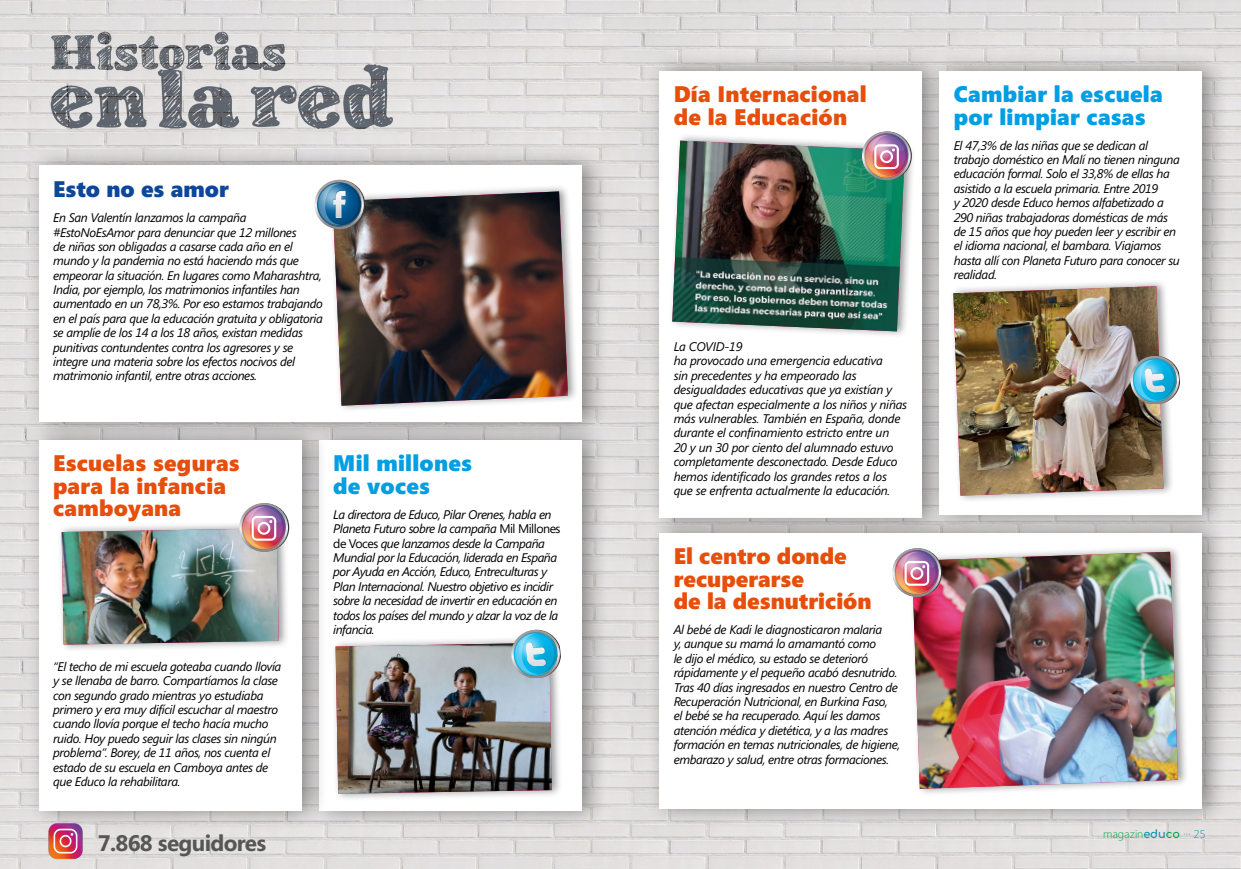
<style>
.page{position:relative;width:1241px;height:869px;background:#fff}
.page>*{position:absolute;margin:0;border:0;box-sizing:border-box;transform-origin:0 0}
.t1{font:900 22.5px/22.5px "Segoe";letter-spacing:.01em;color:#e74e0b}
.t2{font:900 22.5px/22.5px "Segoe";letter-spacing:.01em;color:#009ee3}
.t3{font:700 22.5px "Segoe";letter-spacing:-.03em;color:#565655}
.t4{font:900 22.5px "Segoe";color:#0c4799}
.t5{font:italic 12.5px/14.4px "Segoe";letter-spacing:-.03em;color:#000}
.t6{font:300 11.25px "Segoe";color:#00a649}
.s1{font-style:normal}
.s2{font-family:"Comfortaa";font-weight:400;color:#0094a9}
.s3{font-family:"Comfortaa";font-weight:400}
.s4{color:#0094a9}
</style>
<div class="page">
<img style="left:0;top:0;width:1240px;height:868px">
<div style="left:306px;top:420px;width:302px;height:410px;background:#000;opacity:.4"></div>
<div style="left:319px;top:440px;width:262px;height:370px;background:#fff"></div>
<div style="left:26px;top:420px;width:302px;height:410px;background:#000;opacity:.4"></div>
<div style="left:39px;top:440px;width:262px;height:370px;background:#fff"></div>
<div style="left:58px;top:520px;width:232px;height:131px;background:#000;opacity:.4"></div>
<div style="left:331px;top:635px;width:232px;height:165px;background:#000;opacity:.4"></div>
<div style="left:26px;top:146px;width:582px;height:296px;background:#000;opacity:.4"></div>
<div style="left:39px;top:166px;width:542px;height:256px;background:#fff"></div>
<div style="left:328px;top:184px;width:251px;height:229px;background:#000;opacity:.4"></div>
<img style="left:332px;top:191px;width:236px;height:214px">
<svg style="left:315px;top:180px;width:49px;height:49px"></svg>
<img style="left:62px;top:503px;width:226px;height:141px">
<img style="left:45px;top:821px;width:41px;height:38px">
<div style="left:646px;top:51px;width:302px;height:486px;background:#000;opacity:.4"></div>
<div style="left:659px;top:71px;width:262px;height:446px;background:#fff"></div>
<div style="left:646px;top:512px;width:582px;height:316px;background:#000;opacity:.4"></div>
<div style="left:659px;top:532px;width:542px;height:276px;background:#fff"></div>
<div style="left:907px;top:544px;width:281px;height:251px;background:#000;opacity:.4"></div>
<img style="left:911px;top:551px;width:266px;height:237px">
<img style="left:907px;top:546px;width:31px;height:2px">
<img style="left:892px;top:548px;width:48px;height:48px">
<div style="left:926px;top:51px;width:302px;height:483px;background:#000;opacity:.4"></div>
<div style="left:939px;top:71px;width:262px;height:443px;background:#fff"></div>
<div style="left:949px;top:279px;width:225px;height:224px;background:#000;opacity:.4"></div>
<img style="left:953px;top:286px;width:210px;height:209px">
<img style="left:1123px;top:351px;width:51px;height:52px">
<svg style="left:1129px;top:355px;width:50px;height:49px"></svg>
<img style="left:335px;top:629px;width:226px;height:164px">
<div style="left:668px;top:133px;width:247px;height:205px;background:#000;opacity:.4"></div>
<img style="left:672px;top:141px;width:232px;height:190px">
<img style="left:858px;top:131px;width:34px;height:45px">
<img style="left:862px;top:132px;width:48px;height:48px">
<h1 class="t4" style="left:53px;top:176px;width:177px">Esto no es amor</h1>
<p class="t5" style="left:53px;top:210px;width:271px">En San Valentín lanzamos la campaña #EstoNoEsAmor para denunciar que 12 millones<br>de niñas son obligadas a casarse cada año en el mundo y la pandemia no está haciendo más que empeorar la situación. En lugares como Maharashtra, India, por ejemplo, los matrimonios infantiles han aumentado en un 78,3%. Por eso estamos trabajando en el país para que la educación gratuita y obligatoria se amplíe de los 14 a los 18 años, existan medidas punitivas contundentes contra los agresores y se integre una materia sobre los efectos nocivos del matrimonio infantil, entre otras acciones.</p>
<h1 class="t1" style="left:53px;top:452px;width:188px">Escuelas seguras para la infancia camboyana</h1>
<p class="t5" style="left:53px;top:659px;width:230px">“El techo de mi escuela goteaba cuando llovía y se llenaba de barro. Compartíamos la clase con segundo grado mientras yo estudiaba primero y era muy difícil escuchar al maestro cuando llovía porque el techo hacía mucho ruido. Hoy puedo seguir las clases sin ningún problema”. Borey, de 11 años, nos cuenta el estado de su escuela en Camboya antes de que Educo la rehabilitara.</p>
<h1 class="t3" style="left:98px;top:826px;width:170px">7.868 seguidores</h1>
<h1 class="t2" style="left:333px;top:452px;width:140px">Mil millones de voces</h1>
<p class="t5" style="left:333px;top:507px;width:229px">La directora de Educo, Pilar Orenes, habla en Planeta Futuro sobre la campaña <span class="s1">Mil Millones de Voces</span> que lanzamos desde la Campaña Mundial por la Educación, liderada en España por Ayuda en Acción, Educo, Entreculturas y Plan Internacional. Nuestro objetivo es incidir sobre la necesidad de invertir en educación en todos los países del mundo y alzar la voz de la infancia.</p>
<h1 class="t1" style="left:673px;top:83px;width:194px">Día Internacional de la Educación</h1>
<p class="t5" style="left:673px;top:339px;width:235px">La COVID-19<br>ha provocado una emergencia educativa<br>sin precedentes y ha empeorado las desigualdades educativas que ya existían y que afectan especialmente a los niños y niñas más vulnerables. También en España, donde durante el confinamiento estricto entre un<br>20 y un 30 por ciento del alumnado estuvo completamente desconectado. Desde Educo hemos identificado los grandes retos a los que se enfrenta actualmente la educación.</p>
<h1 class="t1" style="left:673px;top:544px;width:199px">El centro donde recuperarse<br>de la desnutrición</h1>
<p class="t5" style="left:673px;top:622px;width:228px">Al bebé de Kadi le diagnosticaron malaria<br>y, aunque su mamá lo amamantó como<br>le dijo el médico, su estado se deterioró rápidamente y el pequeño acabó desnutrido.<br>Tras 40 días ingresados en nuestro Centro de Recuperación Nutricional, en Burkina Faso,<br>el bebé se ha recuperado. Aquí les damos atención médica y dietética, y a las madres formación en temas nutricionales, de higiene, embarazo y salud, entre otras formaciones.</p>
<h1 class="t2" style="left:953px;top:83px;width:210px">Cambiar la escuela por limpiar casas</h1>
<p class="t5" style="left:953px;top:138px;width:227px">El 47,3% de las niñas que se dedican al trabajo doméstico en Malí no tienen ninguna educación formal. Solo el 33,8% de ellas ha asistido a la escuela primaria. Entre 2019<br>y 2020 desde Educo hemos alfabetizado a 290 niñas trabajadoras domésticas de más de 15 años que hoy pueden leer y escribir en el idioma nacional, el bambara. Viajamos hasta allí con Planeta Futuro para conocer su realidad.</p>
<p class="t6" style="left:1102px;top:827px;width:104px">magazin<span class="s2">edu</span><span class="s3">co</span> <span class="s4">··· 25</span></p>
</div>
